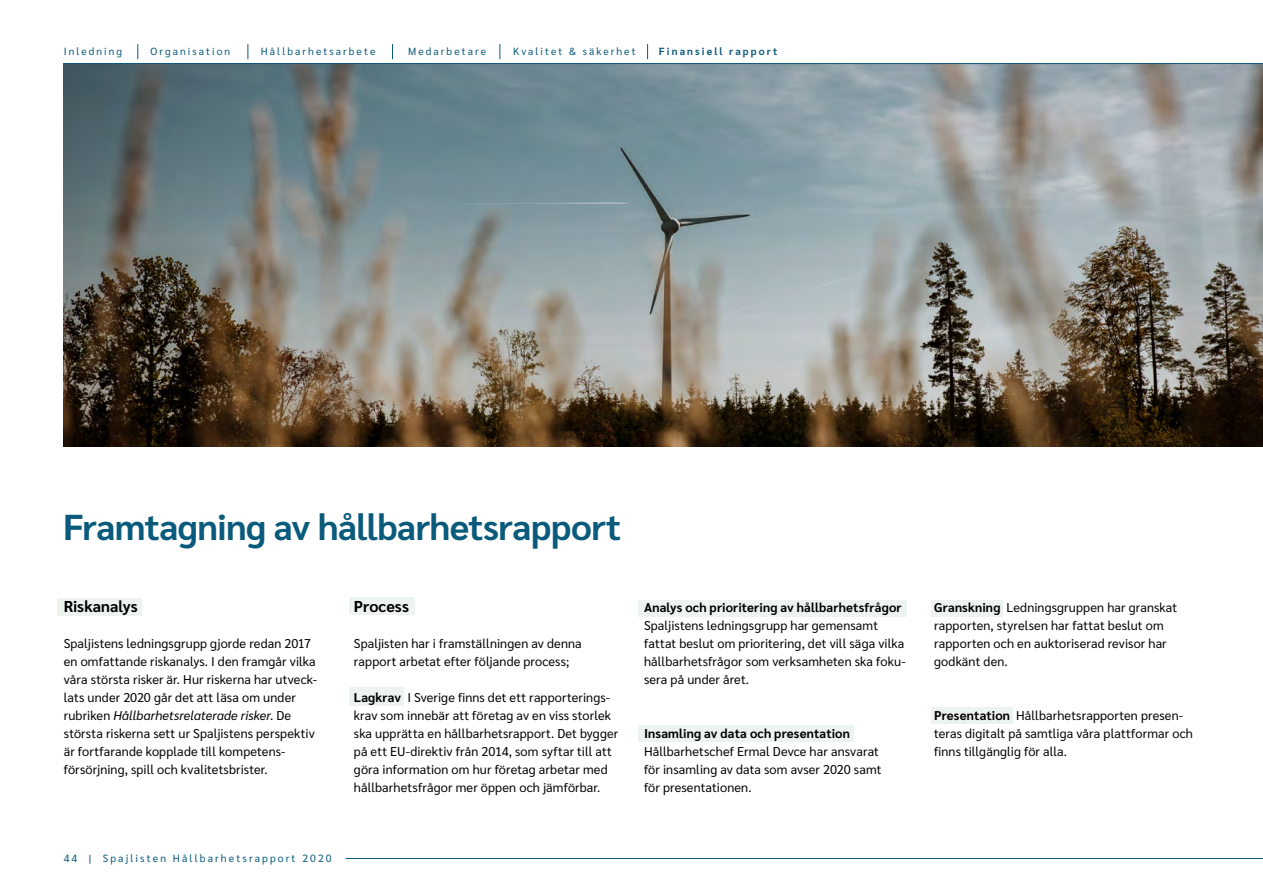
<style>
.page{position:relative;width:1263px;height:893px;background:#fff}
.page>*{position:absolute;margin:0;border:0;box-sizing:border-box;transform-origin:0 0}
.t1{font:700 36px "Sarabun";letter-spacing:-.015em;color:#0a5a7b}
.t2{font:700 15.75px "Sarabun";color:#000}
.t3{font:12.75px/18px "Sarabun";letter-spacing:.01em;color:#000}
.t4{font:700 12.75px "Sarabun";letter-spacing:.015em;color:#000}
.t5{font:10.5px "Sarabun";letter-spacing:.2em;color:#0a5a7b}
.t6{font:10.35px "Sarabun";letter-spacing:.2em;color:#0a5a7b}
.t7{font:700 10.35px "Sarabun";letter-spacing:.2em;color:#0a5a7b}
.s1{font-style:italic}
.s2{font-weight:700}
</style>
<div class="page">
<hr style="left:346px;top:858px;width:917px;height:1px;background:#0a5a7b">
<img style="left:64px;top:64px;width:1199px;height:382px">
<div style="left:58px;top:598px;width:84px;height:18px;background:#edf3ef"></div>
<div style="left:349px;top:687px;width:55px;height:19px;background:#edf3ef"></div>
<div style="left:349px;top:597px;width:65px;height:18px;background:#edf3ef"></div>
<div style="left:931px;top:600px;width:72px;height:16px;background:#edf3ef"></div>
<div style="left:931px;top:707px;width:81px;height:16px;background:#edf3ef"></div>
<div style="left:638px;top:600px;width:269px;height:16px;background:#edf3ef"></div>
<div style="left:638px;top:725px;width:216px;height:16px;background:#edf3ef"></div>
<hr style="left:64px;top:63px;width:1199px;height:1px;background:#0a5a7b">
<svg style="left:138px;top:44px;width:1px;height:15px"></svg>
<svg style="left:248px;top:44px;width:1px;height:15px"></svg>
<svg style="left:392px;top:44px;width:1px;height:15px"></svg>
<svg style="left:500px;top:44px;width:1px;height:15px"></svg>
<svg style="left:647px;top:44px;width:1px;height:15px"></svg>
<p class="t6" style="left:64px;top:46px;width:60px">Inledning</p>
<p class="t6" style="left:150px;top:46px;width:81px">Organisation</p>
<p class="t6" style="left:261px;top:46px;width:116px">Hållbarhetsarbete</p>
<p class="t6" style="left:408px;top:46px;width:80px">Medarbetare</p>
<p class="t6" style="left:513px;top:46px;width:124px">Kvalitet &amp; säkerhet</p>
<p class="t7" style="left:659px;top:46px;width:120px">Finansiell rapport</p>
<h1 class="t1" style="left:63px;top:507px;width:559px">Framtagning av hållbarhetsrapport</h1>
<p class="t2" style="left:64px;top:597px;width:75px">Riskanalys</p>
<p class="t3" style="left:64px;top:635px;width:255px">Spaljistens ledningsgrupp gjorde redan 2017 en omfattande riskanalys. I den framgår vilka våra största risker är. Hur riskerna har utveck&shy;lats under 2020 går det att läsa om under rubriken <span class="s1">Hållbarhetsrelaterade risker</span>. De största riskerna sett ur Spaljistens perspektiv är fortfarande kopplade till kompetens&shy;försörjning, spill och kvalitetsbrister.</p>
<p class="t2" style="left:354px;top:597px;width:57px">Process</p>
<p class="t3" style="left:354px;top:635px;width:229px">Spaljisten har i framställningen av denna rapport arbetat efter följande process;</p>
<p class="t3" style="left:354px;top:689px;width:266px"><span class="s2">Lagkrav</span> I Sverige finns det ett rapporterings&shy;krav som innebär att företag av en viss storlek ska upprätta en hållbarhetsrapport. Det bygger på ett EU-direktiv från 2014, som syftar till att göra information om hur företag arbetar med hållbarhetsfrågor mer öppen och jämförbar.</p>
<p class="t5" style="left:64px;top:852px;width:269px">44 | Spajlisten Hållbarhetsrapport 2020</p>
<p class="t4" style="left:644px;top:600px;width:259px">Analys och prioritering av hållbarhetsfrågor</p>
<p class="t3" style="left:644px;top:617px;width:263px">Spaljistens ledningsgrupp har gemensamt fattat beslut om prioritering, det vill säga vilka hållbarhetsfrågor som verksamheten ska foku&shy;sera på under året.</p>
<p class="t4" style="left:644px;top:726px;width:207px">Insamling av data och presentation</p>
<p class="t3" style="left:644px;top:743px;width:239px">Hållbarhetschef Ermal Devce har ansvarat för insamling av data som avser 2020 samt för presentationen.</p>
<p class="t3" style="left:934px;top:599px;width:245px"><span class="s2">Granskning</span> Ledningsgruppen har granskat rapporten, styrelsen har fattat beslut om rapporten och en auktoriserad revisor har godkänt den.</p>
<p class="t3" style="left:934px;top:707px;width:260px"><span class="s2">Presentation</span> Hållbarhetsrapporten presen&shy;teras digitalt på samtliga våra plattformar och finns tillgänglig för alla.</p>
</div>
